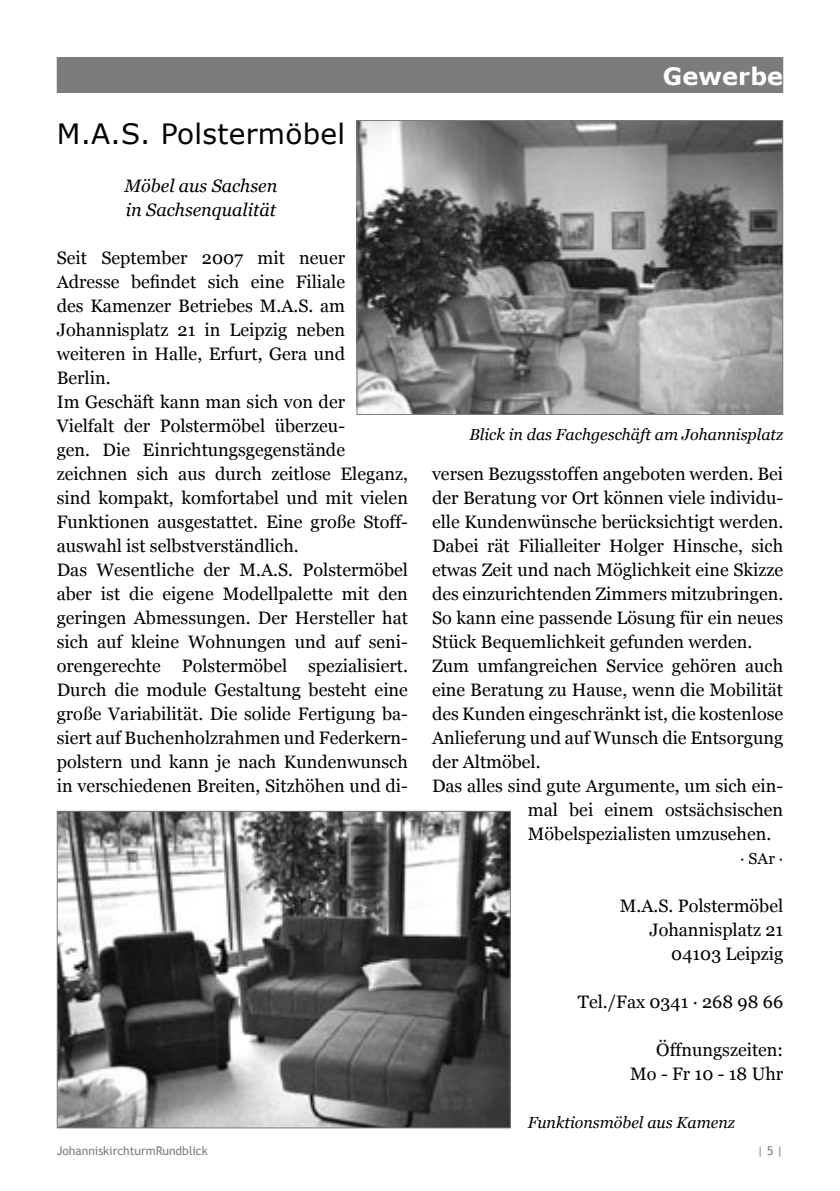
<style>
.page{position:relative;width:840px;height:1191px;background:#fff}
.page>*{position:absolute;margin:0;border:0;box-sizing:border-box;transform-origin:0 0}
.Artikel_Ueb{font:28px "Verdana";letter-spacing:.01em;color:#000}
.Titel_oben_r{font:700 24px "Verdana";letter-spacing:.005em;color:#fff}
.Fließ{font:18px/24px "Georgia";color:#000;text-align:justify}
.Fließ_rechts{font:18px "Georgia";color:#000}
.Fließ-2{font:italic 18px "Georgia";color:#000}
.Bildlegende{font:italic 16px "Georgia";color:#000}
.Autor{font:16px "Georgia";color:#000}
.t1{font:12px "Trebuchet MS";color:#7c7c7c}
</style>
<div class="page">
<div style="left:57px;top:57px;width:725px;height:36px;background:#7c7c7c"></div>
<img style="left:358px;top:122px;width:422px;height:291px">
<div style="left:356px;top:120px;width:426px;height:295px;border:1px solid #7c7c7c"></div>
<img style="left:59px;top:813px;width:449px;height:313px">
<div style="left:57px;top:811px;width:453px;height:317px;border:1px solid #7c7c7c"></div>
<p class="Artikel_Ueb" style="left:57px;top:116px;width:290px">M.A.S. Polstermöbel</p>
<p class="Fließ-2" style="left:124px;top:176px;width:154px">Möbel aus Sachsen</p>
<p class="Fließ-2" style="left:126px;top:200px;width:151px">in Sachsenqualität</p>
<p class="Fließ" style="left:57px;top:246px;width:290px">Seit September 2007 mit neuer Adresse befindet sich eine Filiale des Kamenzer Betriebes M.A.S. am Johannisplatz 21 in Leipzig neben weiteren in Halle, Erfurt, Gera und Berlin.</p>
<p class="Fließ" style="left:57px;top:390px;width:352px;text-align:left">Im Geschäft kann man sich von der<br>Vielfalt der Polstermöbel überzeu-<br>gen. Die Einrichtungsgegenstände zeichnen sich aus durch zeitlose Eleganz, sind kompakt, komfortabel und mit vielen Funktionen ausgestattet. Eine große Stoff&shy;auswahl ist selbstverständlich.</p>
<p class="Fließ" style="left:57px;top:558px;width:352px">Das Wesentliche der M.A.S. Polstermöbel aber ist die eigene Modellpalette mit den geringen Abmessungen. Der Hersteller hat sich auf kleine Wohnungen und auf seni&shy;orengerechte Polstermöbel spezialisiert.<br>Durch die module Gestaltung besteht eine große Variabilität. Die solide Fertigung ba&shy;siert auf Buchenholzrahmen und Federkern&shy;polstern und kann je nach Kundenwunsch in verschiedenen Breiten, Sitzhöhen und di-</p>
<p class="Titel_oben_r" style="left:662px;top:61px;width:122px">Gewerbe</p>
<p class="Bildlegende" style="left:469px;top:425px;width:315px">Blick in das Fachgeschäft am Johannisplatz</p>
<p class="Fließ" style="left:432px;top:462px;width:352px">versen Bezugsstoffen angeboten werden. Bei der Beratung vor Ort können viele individu&shy;elle Kundenwünsche berücksichtigt werden.<br>Dabei rät Filialleiter Holger Hinsche, sich etwas Zeit und nach Möglichkeit eine Skizze des einzurichtenden Zimmers mitzubringen.<br>So kann eine passende Lösung für ein neues Stück Bequemlichkeit gefunden werden.</p>
<p class="Fließ" style="left:432px;top:654px;width:352px">Zum umfangreichen Service gehören auch eine Beratung zu Hause, wenn die Mobilität des Kunden eingeschränkt ist, die kostenlose Anlieferung und auf Wunsch die Entsorgung der Altmöbel.</p>
<p class="Fließ" style="left:527px;top:774px;width:257px;text-indent:-96px">Das alles sind gute Argumente, um sich ein&shy;mal bei einem ostsächsischen Möbelspezialisten umzusehen.</p>
<p class="Autor" style="left:739px;top:849px;width:44px">· SAr ·</p>
<p class="Fließ_rechts" style="left:619px;top:896px;width:165px">M.A.S. Polstermöbel</p>
<p class="Fließ_rechts" style="left:649px;top:920px;width:135px">Johannisplatz 21</p>
<p class="Fließ_rechts" style="left:671px;top:944px;width:113px">04103 Leipzig</p>
<p class="Fließ_rechts" style="left:577px;top:992px;width:207px">Tel./Fax 0341 ∙ 268 98 66</p>
<p class="Fließ_rechts" style="left:656px;top:1040px;width:128px">Öffnungszeiten:</p>
<p class="Fließ_rechts" style="left:630px;top:1064px;width:154px">Mo - Fr 10 - 18 Uhr</p>
<p class="Bildlegende" style="left:527px;top:1113px;width:208px">Funktionsmöbel aus Kamenz</p>
<p class="t1" style="left:57px;top:1143px;width:153px">JohanniskirchturmRundblick</p>
<p class="t1" style="left:756px;top:1143px;width:28px">| 5 |</p>
</div>
